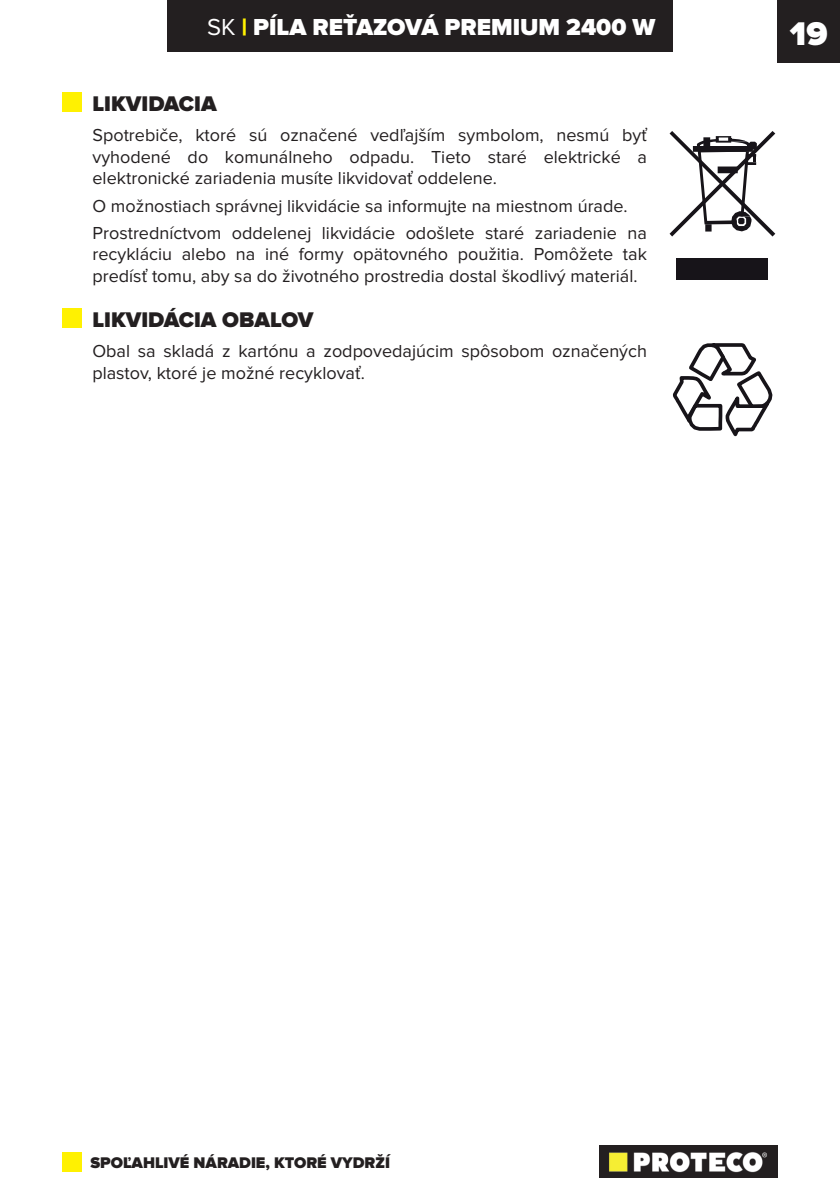
<style>
.page{position:relative;width:840px;height:1191px;background:#fff}
.page>*{position:absolute;margin:0;border:0;box-sizing:border-box;transform-origin:0 0}
.t1{font:900 34px "Proxima Nova";color:#fff}
.t2{font:900 24px "Proxima Nova";color:#fff}
.t3{font:900 22px "Proxima Nova";color:#231f20}
.t4{font:18px/21.6px "Proxima Nova";color:#231f20}
.t5{font:900 16px "Proxima Nova";color:#231f20}
.s1{font-weight:400}
.s2{color:#fff101}
</style>
<div class="page">
<div style="left:777px;top:0;width:62px;height:62px;background:#231f20"></div>
<div style="left:167px;top:0;width:505px;height:51px;background:#231f20"></div>
<img style="left:599px;top:1145px;width:178px;height:33px">
<div style="left:62px;top:1152px;width:20px;height:19px;background:#fff101"></div>
<div style="left:62px;top:92px;width:20px;height:19px;background:#fff101"></div>
<svg style="left:669px;top:131px;width:105px;height:105px"></svg>
<div style="left:676px;top:258px;width:91px;height:21px;background:#171419"></div>
<div style="left:62px;top:308px;width:20px;height:20px;background:#fff101"></div>
<svg style="left:672px;top:343px;width:101px;height:94px"></svg>
<h2 class="t2" style="left:207px;top:13px;width:449px"><span class="s1">SK</span> <span class="s2">|</span> PÍLA REŤAZOVÁ PREMIUM 2400 W</h2>
<h1 class="t1" style="left:789px;top:14px;width:39px">19</h1>
<p class="t3" style="left:92px;top:90px;width:126px">LIKVIDACIA</p>
<p class="t4" style="left:92px;top:125px;width:555px;text-align:justify">Spotrebiče, ktoré sú označené vedľajším symbolom, nesmú byť vyhodené do komunálneho odpadu. Tieto staré elektrické a elektronické zariadenia musíte likvidovať oddelene.</p>
<p class="t4" style="left:92px;top:193px;width:555px;line-height:27.2px">O možnostiach správnej likvidácie sa informujte na miestnom úrade.<br>Prostredníctvom oddelenej likvidácie odošlete staré zariadenie na</p>
<p class="t4" style="left:92px;top:244px;width:555px">recykláciu alebo na iné formy opätovného použitia. Pomôžete tak predísť tomu, aby sa do životného prostredia dostal škodlivý materiál.</p>
<p class="t3" style="left:92px;top:307px;width:222px">LIKVIDÁCIA OBALOV</p>
<p class="t4" style="left:92px;top:341px;width:556px">Obal sa skladá z kartónu a zodpovedajúcim spôsobom označených plastov, ktoré je možné recyklovať.</p>
<p class="t5" style="left:90px;top:1153px;width:301px">SPOĽAHLIVÉ NÁRADIE, KTORÉ VYDRŽÍ</p>
</div>
